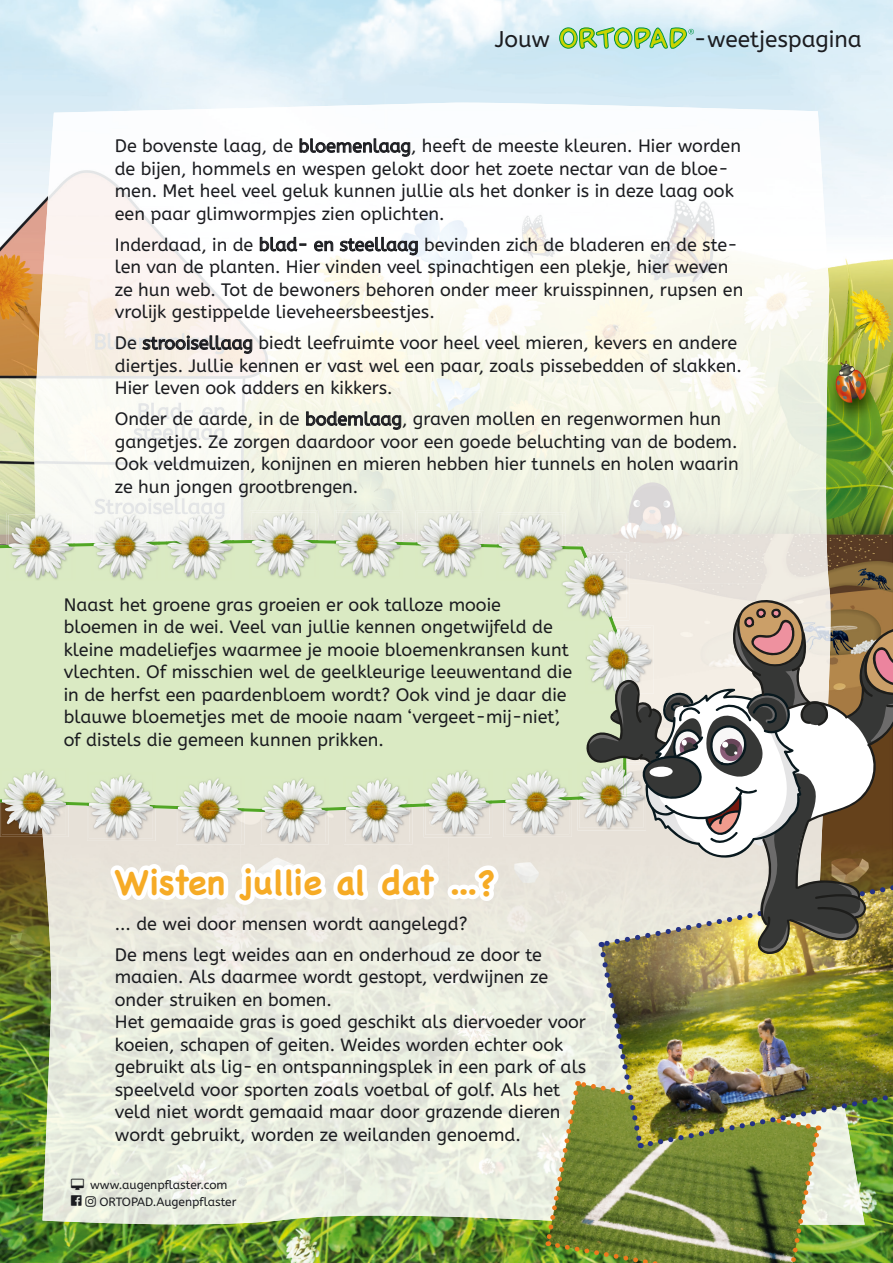
<style>
.page{position:relative;width:893px;height:1263px;background:#fff}
.page>*{position:absolute;margin:0;border:0;box-sizing:border-box;transform-origin:0 0}
.t1{font:700 34.5px "Chalkboard";color:#f6ab25}
.t2{font:22.8px "A Bee Zee";color:#1b1c20}
.t3{font:18px/22.5px "A Bee Zee";color:#1b1c20}
.t4{font:12px/16.5px "A Bee Zee";color:#1b1c20}
</style>
<div class="page">
<img style="left:0;top:0;width:893px;height:1263px">
<img style="left:44px;top:108px;width:196px;height:155px">
<img style="left:240px;top:103px;width:417px;height:160px">
<img style="left:657px;top:107px;width:170px;height:156px">
<img style="left:34px;top:263px;width:795px;height:160px">
<img style="left:34px;top:423px;width:206px;height:117px">
<img style="left:240px;top:423px;width:313px;height:107px">
<img style="left:553px;top:423px;width:208px;height:160px">
<img style="left:761px;top:423px;width:71px;height:175px">
<img style="left:240px;top:530px;width:94px;height:10px">
<img style="left:403px;top:530px;width:94px;height:10px">
<img style="left:629px;top:583px;width:132px;height:15px">
<img style="left:43px;top:812px;width:405px;height:146px">
<img style="left:448px;top:837px;width:95px;height:386px">
<img style="left:47px;top:957px;width:402px;height:161px">
<img style="left:43px;top:1118px;width:302px;height:106px">
<img style="left:344px;top:1118px;width:105px;height:98px">
<svg style="left:299px;top:138px;width:111px;height:19px"></svg>
<svg style="left:260px;top:237px;width:46px;height:15px"></svg>
<svg style="left:314px;top:241px;width:19px;height:11px"></svg>
<svg style="left:339px;top:237px;width:79px;height:18px"></svg>
<svg style="left:142px;top:335px;width:110px;height:19px;background:#b5b0ad"></svg>
<svg style="left:306px;top:411px;width:95px;height:19px;background:#b3b5ab"></svg>
<div style="left:0;top:540px;width:626px;height:272px;background:#daeac3"></div>
<svg style="left:103px;top:650px;width:403px;height:263px;background:#e1eacf"></svg>
<img style="left:7px;top:513px;width:28px;height:30px">
<img style="left:35px;top:513px;width:40px;height:30px">
<img style="left:7px;top:548px;width:68px;height:33px">
<img style="left:7px;top:543px;width:68px;height:5px">
<img style="left:9px;top:515px;width:64px;height:63px">
<img style="left:9px;top:543px;width:64px;height:5px">
<img style="left:92px;top:513px;width:68px;height:68px">
<img style="left:94px;top:515px;width:63px;height:63px">
<img style="left:166px;top:513px;width:68px;height:68px">
<img style="left:168px;top:515px;width:63px;height:63px">
<img style="left:250px;top:511px;width:68px;height:68px">
<img style="left:252px;top:512px;width:64px;height:64px">
<img style="left:334px;top:511px;width:69px;height:68px">
<img style="left:334px;top:540px;width:69px;height:5px">
<img style="left:336px;top:512px;width:64px;height:64px">
<img style="left:336px;top:540px;width:64px;height:5px">
<img style="left:416px;top:511px;width:68px;height:68px">
<img style="left:416px;top:542px;width:68px;height:5px">
<img style="left:417px;top:512px;width:64px;height:64px">
<img style="left:417px;top:542px;width:64px;height:5px">
<img style="left:497px;top:512px;width:68px;height:68px">
<img style="left:497px;top:544px;width:68px;height:5px">
<img style="left:499px;top:514px;width:64px;height:64px">
<img style="left:499px;top:544px;width:64px;height:5px">
<img style="left:503px;top:769px;width:40px;height:68px">
<img style="left:503px;top:797px;width:2px;height:6px">
<img style="left:505px;top:770px;width:38px;height:64px">
<img style="left:505px;top:797px;width:38px;height:6px">
<img style="left:424px;top:769px;width:68px;height:68px">
<img style="left:424px;top:800px;width:68px;height:6px">
<img style="left:425px;top:771px;width:64px;height:64px">
<img style="left:425px;top:801px;width:64px;height:5px">
<img style="left:344px;top:777px;width:68px;height:68px">
<img style="left:344px;top:804px;width:68px;height:6px">
<img style="left:346px;top:778px;width:64px;height:64px">
<img style="left:346px;top:804px;width:64px;height:6px">
<img style="left:260px;top:777px;width:68px;height:68px">
<img style="left:262px;top:778px;width:64px;height:64px">
<img style="left:176px;top:777px;width:68px;height:68px">
<img style="left:176px;top:806px;width:68px;height:5px">
<img style="left:178px;top:778px;width:64px;height:64px">
<img style="left:178px;top:806px;width:64px;height:5px">
<img style="left:87px;top:773px;width:69px;height:68px">
<img style="left:87px;top:803px;width:69px;height:5px">
<img style="left:89px;top:774px;width:64px;height:64px">
<img style="left:89px;top:803px;width:64px;height:5px">
<img style="left:0;top:805px;width:43px;height:32px">
<img style="left:43px;top:805px;width:26px;height:32px">
<img style="left:0;top:769px;width:69px;height:30px">
<img style="left:0;top:799px;width:69px;height:6px">
<img style="left:2px;top:805px;width:39px;height:29px">
<img style="left:41px;top:805px;width:25px;height:29px">
<img style="left:2px;top:770px;width:64px;height:29px">
<img style="left:2px;top:799px;width:64px;height:6px">
<img style="left:613px;top:552px;width:16px;height:46px">
<img style="left:561px;top:552px;width:21px;height:46px">
<img style="left:582px;top:552px;width:31px;height:2px">
<img style="left:561px;top:552px;width:2px;height:26px">
<img style="left:612px;top:554px;width:14px;height:44px">
<img style="left:563px;top:554px;width:20px;height:44px">
<img style="left:583px;top:554px;width:29px;height:44px">
<img style="left:563px;top:554px;width:2px;height:26px">
<svg style="left:563px;top:554px;width:1px;height:24px"></svg>
<img style="left:543px;top:598px;width:350px;height:665px">
<div style="left:559px;top:27px;width:19px;height:22px;border:1px solid #009242;border-radius:50%"></div>
<svg style="left:560px;top:27px;width:134px;height:24px;background:#a2d18d"></svg>
<svg style="left:71px;top:1179px;width:25px;height:27px"></svg>
<p class="t2" style="left:495px;top:26px;width:57px">Jouw</p>
<p class="t2" style="left:693px;top:26px;width:170px">-weetjespagina</p>
<p class="t3" style="left:115px;top:135px;width:628px">De bovenste laag, de bloemenlaag, heeft de meeste kleuren. Hier worden de bijen, hommels en wespen gelokt door het zoete nectar van de bloe&shy;men. Met heel veel geluk kunnen jullie als het donker is in deze laag ook een paar glimwormpjes zien oplichten.</p>
<p class="t3" style="left:115px;top:234px;width:630px">Inderdaad, in de blad- en steellaag bevinden zich de bladeren en de ste&shy;len van de planten. Hier vinden veel spinachtigen een plekje, hier weven ze hun web. Tot de bewoners behoren onder meer kruisspinnen, rupsen en vrolijk gestippelde lieveheersbeestjes.</p>
<p class="t3" style="left:115px;top:332px;width:629px">De strooisellaag biedt leefruimte voor heel veel mieren, kevers en andere diertjes. Jullie kennen er vast wel een paar, zoals pissebedden of slakken.<br>Hier leven ook adders en kikkers.</p>
<p class="t3" style="left:115px;top:408px;width:625px">Onder de aarde, in de bodemlaag, graven mollen en regenwormen hun gangetjes. Ze zorgen daardoor voor een goede beluchting van de bodem.<br>Ook veldmuizen, konijnen en mieren hebben hier tunnels en holen waarin ze hun jongen grootbrengen.</p>
<p class="t3" style="left:64px;top:593px;width:510px">Naast het groene gras groeien er ook talloze mooie bloemen in de wei. Veel van jullie kennen ongetwijfeld de kleine madeliefjes waarmee je mooie bloemenkransen kunt vlechten. Of misschien wel de geelkleurige leeuwentand die in de herfst een paardenbloem wordt? Ook vind je daar die blauwe bloemetjes met de mooie naam ‘vergeet-mij-niet’, of distels die gemeen kunnen prikken.</p>
<h1 class="t1" style="left:115px;top:862px;width:382px">Wisten jullie al dat ...?</h1>
<p class="t3" style="left:115px;top:908px;width:429px;line-height:31px">... de wei door mensen wordt aangelegd?<br>De mens legt weides aan en onderhoud ze door te</p>
<p class="t3" style="left:115px;top:966px;width:473px">maaien. Als daarmee wordt gestopt, verdwijnen ze onder struiken en bomen.<br>Het gemaaide gras is goed geschikt als diervoeder voor koeien, schapen of geiten. Weides worden echter ook gebruikt als lig- en ontspanningsplek in een park of als speelveld voor sporten zoals voetbal of golf. Als het veld niet wordt gemaaid maar door grazende dieren wordt gebruikt, worden ze weilanden genoemd.</p>
<p class="t4" style="left:100px;top:1177px;width:139px;text-indent:-9px">www.augenpflaster.com<br>ORTOPAD.Augenpflaster</p>
</div>
